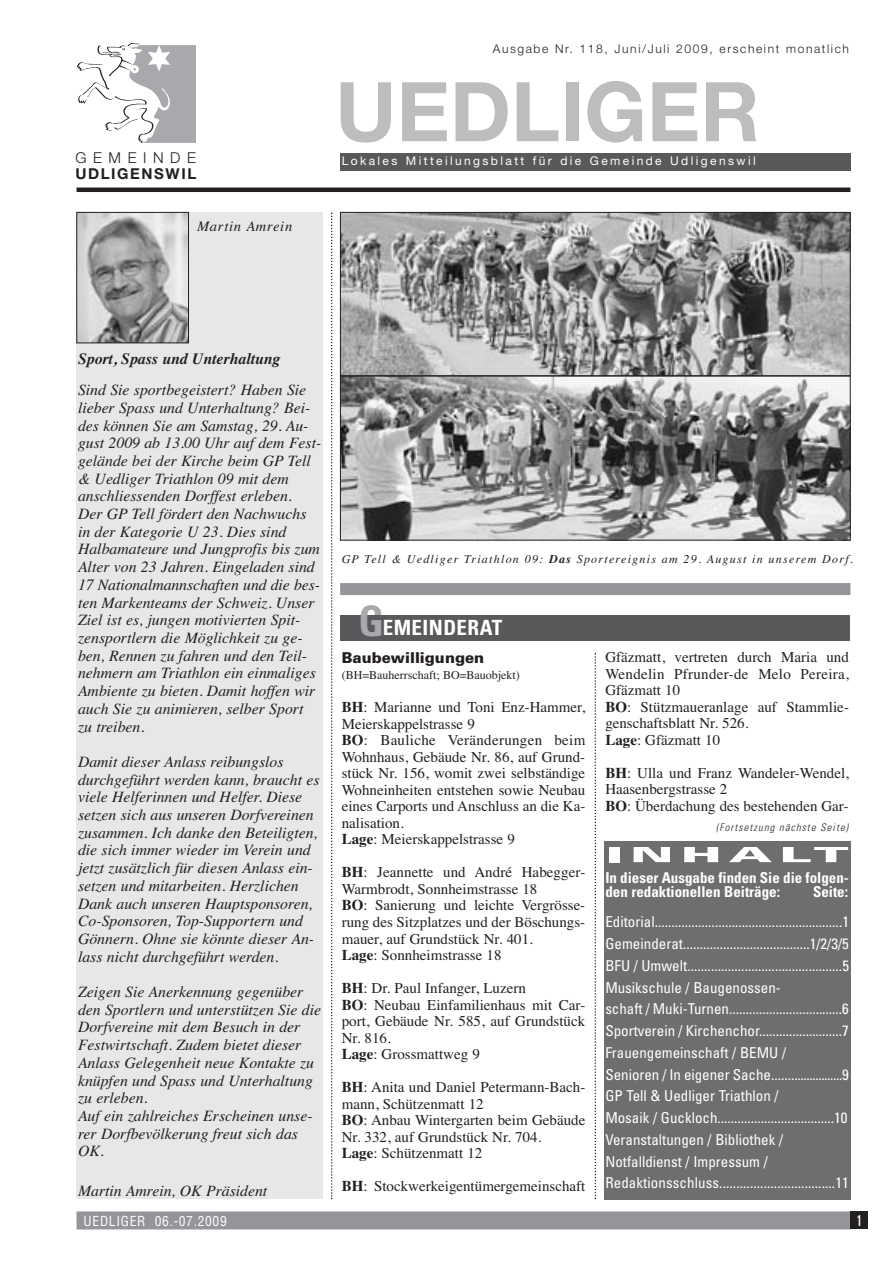
<style>
.page{position:relative;width:893px;height:1263px;background:#fff}
.page>*{position:absolute;margin:0;border:0;box-sizing:border-box;transform-origin:0 0}
.t1{font:700 82.5px "Helvetica Neue";color:#bbbdbf}
.t2{font:700 condensed 21px "Univers";letter-spacing:.02em;color:#fff}
.t3{font:900 21px "Univers";letter-spacing:.135em;color:#fff;scale:2.5 1}
.t4{font:italic 15.75px/17.7px "Times";color:#231f20}
.t5{font:italic 700 15.75px "Times";color:#231f20}
.t6{font:15px/16.5px "Times";color:#231f20}
.t7{font:condensed 15px/21.8px "Univers";color:#fff}
.t8{font:700 condensed 15px/13.5px "Univers";color:#fff}
.t9{font:900 15px "Univers";color:#231f20}
.t10{font:700 15px "Helvetica Neue";letter-spacing:.105em;color:#231f20}
.t11{font:300 15px "Helvetica Neue";letter-spacing:.44em;color:#231f20}
.t12{font:ultra-condensed 15px "Univers";color:#fff}
.t13{font:italic 14.55px "Times";letter-spacing:.05em;color:#231f20}
.t14{font:condensed 13.5px "Helvetica";letter-spacing:.05em;color:#fff}
.t15{font:italic 12px "Times";letter-spacing:.105em;color:#231f20}
.t16{font:12px "Helvetica Neue";letter-spacing:.2em;color:#fff}
.t17{font:300 12px "Helvetica Neue";letter-spacing:.135em;color:#231f20}
.t18{font:12px "Times";color:#231f20}
.t19{font:italic 300 condensed 10.5px "Univers";color:#231f20}
.s1{font-weight:700}
.s2{font-size:42px;color:#a7a9ac}
</style>
<div class="page">
<div style="left:77px;top:213px;width:246px;height:986px;background:#e6e7e8"></div>
<hr style="left:77px;top:188px;width:773px;height:4px;background:#231f20">
<svg style="left:331px;top:213px;width:1px;height:986px"></svg>
<div style="left:77px;top:1211px;width:773px;height:18px;background:#939598"></div>
<div style="left:850px;top:1211px;width:18px;height:18px;background:#231f20"></div>
<svg style="left:595px;top:653px;width:1px;height:546px"></svg>
<div style="left:604px;top:841px;width:246px;height:358px;background:#6c6e70"></div>
<div style="left:340px;top:583px;width:510px;height:12px;background:#939598"></div>
<img style="left:79px;top:214px;width:108px;height:127px">
<div style="left:77px;top:212px;width:112px;height:131px;border:1px solid #231f20"></div>
<svg style="left:77px;top:43px;width:119px;height:100px"></svg>
<div style="left:340px;top:153px;width:510px;height:17px;background:#58595b"></div>
<div style="left:340px;top:615px;width:510px;height:25px;background:#58595b"></div>
<img style="left:342px;top:378px;width:506px;height:160px">
<div style="left:340px;top:376px;width:510px;height:164px;border:1px solid #231f20"></div>
<svg style="left:342px;top:214px;width:506px;height:160px;background:#999"></svg>
<div style="left:340px;top:212px;width:510px;height:164px;border:1px solid #231f20"></div>
<p class="t11" style="left:75px;top:152px;width:122px">GEMEINDE</p>
<p class="t10" style="left:75px;top:169px;width:122px">UDLIGENSWIL</p>
<p class="t13" style="left:197px;top:221px;width:97px">Martin Amrein</p>
<p class="t17" style="left:493px;top:44px;width:358px">Ausgabe Nr. 118, Juni/Juli 2009, erscheint monatlich</p>
<h1 class="t1" style="left:335px;top:82px;width:426px">UEDLIGER</h1>
<p class="t16" style="left:342px;top:157px;width:416px">Lokales Mitteilungsblatt für die Gemeinde Udligenswil</p>
<p class="t5" style="left:78px;top:353px;width:204px">Sport, Spass und Unterhaltung</p>
<p class="t4" style="left:78px;top:382px;width:245px">Sind Sie sportbegeistert? Haben Sie lieber Spass und Unterhaltung? Bei&shy;des können Sie am Samstag, 29. Au&shy;gust 2009 ab 13.00 Uhr auf dem Fest&shy;gelände bei der Kirche beim GP Tell &amp; Uedliger Triathlon 09 mit dem anschliessenden Dorffest erleben.<br>Der GP Tell fördert den Nachwuchs in der Kategorie U 23. Dies sind Halbamateure und Jungprofis bis zum Alter von 23 Jahren. Eingeladen sind 17 Nationalmannschaften und die bes&shy;ten Markenteams der Schweiz. Unser Ziel ist es, jungen motivierten Spit&shy;zensportlern die Möglichkeit zu ge&shy;ben, Rennen zu fahren und den Teil&shy;nehmern am Triathlon ein einmaliges Ambiente zu bieten. Damit hoffen wir auch Sie zu animieren, selber Sport<br>zu treiben.</p>
<p class="t4" style="left:78px;top:754px;width:243px">Damit dieser Anlass reibungslos durchgeführt werden kann, braucht es viele Helferinnen und Helfer. Diese setzen sich aus unseren Dorfvereinen zusammen. Ich danke den Beteiligten, die sich immer wieder im Verein und jetzt zusätzlich für diesen Anlass ein&shy;setzen und mitarbeiten. Herzlichen Dank auch unseren Hauptsponsoren, Co-Sponsoren, Top-Supportern und Gönnern. Ohne sie könnte dieser An&shy;lass nicht durchgeführt werden.</p>
<p class="t4" style="left:78px;top:984px;width:245px">Zeigen Sie Anerkennung gegenüber den Sportlern und unterstützen Sie die<br>Dorfvereine mit dem Besuch in der<br>Festwirtschaft. Zudem bietet dieser<br>Anlass Gelegenheit neue Kontakte zu knüpfen und Spass und Unterhaltung zu erleben.<br>Auf ein zahlreiches Erscheinen unse&shy;rer Dorfbevölkerung freut sich das<br>OK.</p>
<p class="t4" style="left:78px;top:1183px;width:191px">Martin Amrein, OK Präsident</p>
<p class="t14" style="left:84px;top:1215px;width:145px">UEDLIGER 06.-07.2009</p>
<p class="t15" style="left:342px;top:555px;width:513px">GP Tell &amp; Uedliger Triathlon 09: <span class="s1">Das</span> Sportereignis am 29. August in unserem Dorf.</p>
<h2 class="t2" style="left:358px;top:620px;width:145px"><span class="s2">G</span>EMEINDERAT</h2>
<p class="t9" style="left:342px;top:652px;width:144px">Baubewilligungen</p>
<p class="t18" style="left:342px;top:671px;width:180px">(BH=Bauherrschaft; BO=Bauobjekt)</p>
<p class="t6" style="left:342px;top:701px;width:245px"><span class="s1">BH</span>: Marianne und Toni Enz-Hammer,<br>Meierskappelstrasse 9<br><span class="s1">BO</span>: Bauliche Veränderungen beim<br>Wohnhaus, Gebäude Nr. 86, auf Grund&shy;stück Nr. 156, womit zwei selbständige<br>Wohneinheiten entstehen sowie Neubau eines Carports und Anschluss an die Ka&shy;nalisation.<br><span class="s1">Lage</span>: Meierskappelstrasse 9</p>
<p class="t6" style="left:342px;top:866px;width:245px"><span class="s1">BH</span>: Jeannette und André Habegger-Warmbrodt, Sonnheimstrasse 18<br><span class="s1">BO</span>: Sanierung und leichte Vergrösse&shy;rung des Sitzplatzes und der Böschungs&shy;mauer, auf Grundstück Nr. 401.<br><span class="s1">Lage</span>: Sonnheimstrasse 18</p>
<p class="t6" style="left:342px;top:981px;width:245px"><span class="s1">BH</span>: Dr. Paul Infanger, Luzern<br><span class="s1">BO</span>: Neubau Einfamilienhaus mit Car&shy;port, Gebäude Nr. 585, auf Grundstück<br>Nr. 816.<br><span class="s1">Lage</span>: Grossmattweg 9</p>
<p class="t6" style="left:342px;top:1080px;width:245px"><span class="s1">BH</span>: Anita und Daniel Petermann-Bach&shy;mann, Schützenmatt 12<br><span class="s1">BO</span>: Anbau Wintergarten beim Gebäude<br>Nr. 332, auf Grundstück Nr. 704.<br><span class="s1">Lage</span>: Schützenmatt 12</p>
<p class="t6" style="left:342px;top:1179px;width:245px"><span class="s1">BH</span>: Stockwerkeigentümergemeinschaft</p>
<p class="t6" style="left:605px;top:650px;width:245px">Gfäzmatt, vertreten durch Maria und<br>Wendelin Pfrunder-de Melo Pereira,<br>Gfäzmatt 10<br><span class="s1">BO</span>: Stützmaueranlage auf Stammlie&shy;genschaftsblatt Nr. 526.<br><span class="s1">Lage</span>: Gfäzmatt 10</p>
<p class="t6" style="left:605px;top:766px;width:245px"><span class="s1">BH</span>: Ulla und Franz Wandeler-Wendel,<br>Haasenbergstrasse 2<br><span class="s1">BO</span>: Überdachung des bestehenden Gar-</p>
<p class="t19" style="left:716px;top:823px;width:136px">(Fortsetzung nächste Seite)</p>
<h2 class="t3" style="left:606px;top:847px;width:99px">INHALT</h2>
<p class="t8" style="left:605px;top:873px;width:245px">In dieser Ausgabe finden Sie die folgen&shy;den redaktionellen Beiträge:</p>
<p class="t8" style="left:813px;top:886px;width:37px">Seite:</p>
<p class="t7" style="left:605px;top:912px;width:245px">Editorial........................................................1<br>Gemeinderat......................................1/2/3/5<br>BFU / Umwelt..............................................5<br>Musikschule / Baugenossen-<br>schaft / Muki-Turnen..................................6<br>Sportverein / Kirchenchor.........................7<br>Frauengemeinschaft / BEMU /<br>Senioren / In eigener Sache.......................9<br>GP Tell &amp; Uedliger Triathlon /<br>Mosaik / Guckloch...................................10<br>Veranstaltungen / Bibliothek / Notfalldienst / Impressum / Redaktionsschluss..................................11</p>
<p class="t12" style="left:856px;top:1215px;width:7px">1</p>
</div>
